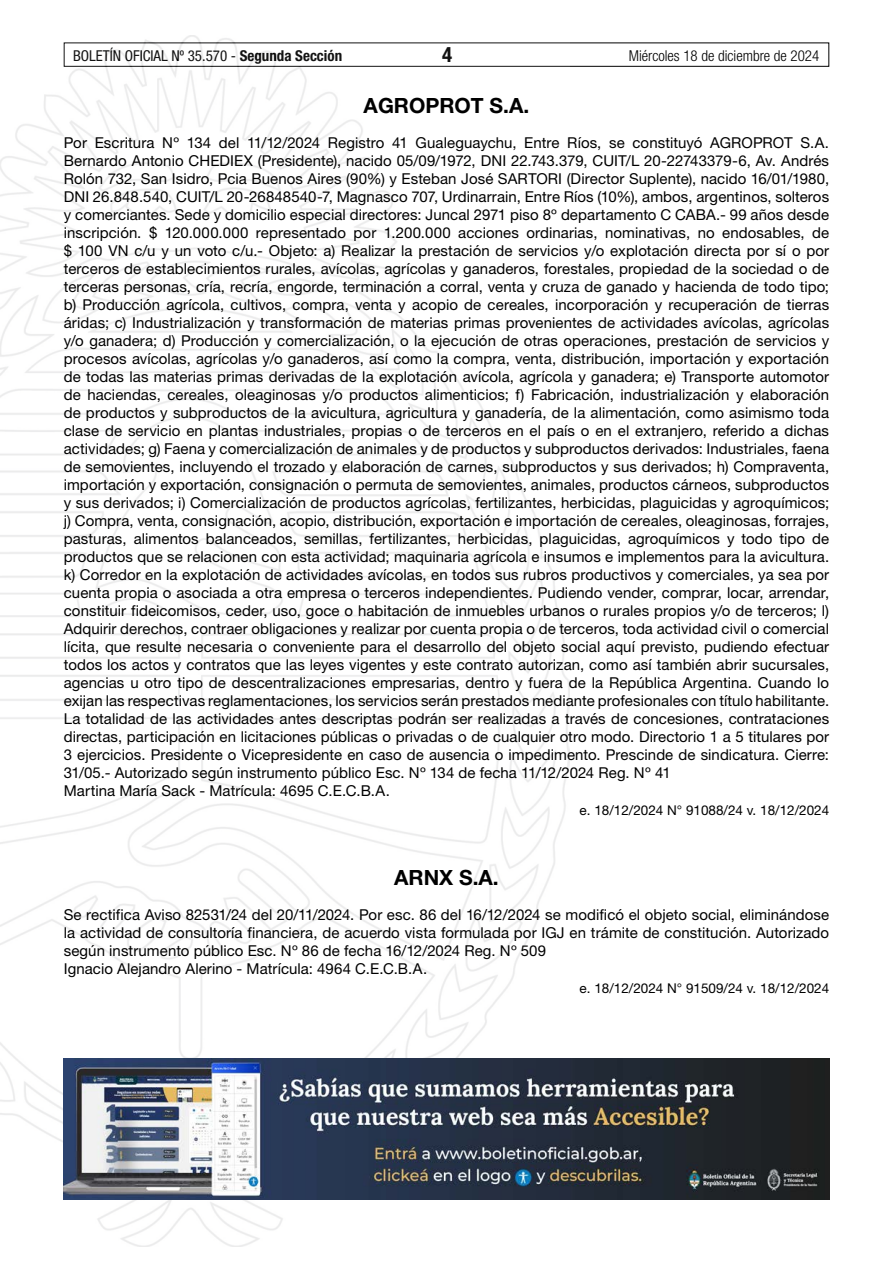
<style>
.page{position:relative;width:893px;height:1263px;background:#fff}
.page>*{position:absolute;margin:0;border:0;box-sizing:border-box;transform-origin:0 0}
.t1{font:700 21px "Helvetica Neue LT Std";color:#000}
.t2{font:700 condensed 21px "Helvetica Neue LT Std";color:#000}
.t3{font:15px/18px "Helvetica Neue LT Std";letter-spacing:.005em;color:#000}
.t4{font:condensed 15px "Helvetica Neue LT Std";color:#000}
.t5{font:300 condensed 15px "Helvetica Neue LT Std";color:#000}
.t6{font:13.5px "Helvetica Neue LT Std";color:#000}
.s1{font-weight:700}
</style>
<div class="page">
<div style="left:64px;top:43px;width:765px;height:24px;border:1px solid #000"></div>
<img style="left:0;top:35px;width:569px;height:1211px">
<img style="left:64px;top:1059px;width:765px;height:140px">
<p class="t4" style="left:73px;top:47px;width:271px">BOLETÍN OFICIAL Nº 35.570 - <span class="s1">Segunda Sección</span></p>
<h1 class="t2" style="left:442px;top:42px;width:12px">4</h1>
<p class="t5" style="left:629px;top:47px;width:192px">Miércoles 18 de diciembre de 2024</p>
<h1 class="t1" style="left:364px;top:92px;width:167px">AGROPROT S.A.</h1>
<p class="t3" style="left:64px;top:133px;width:767px">Por Escritura Nº 134 del 11/12/2024 Registro 41 Gualeguaychu, Entre Ríos, se constituyó AGROPROT S.A.<br>Bernardo Antonio CHEDIEX (Presidente), nacido 05/09/1972, DNI 22.743.379, CUIT/L 20-22743379-6, Av. Andrés Rolón 732, San Isidro, Pcia Buenos Aires (90%) y Esteban José SARTORI (Director Suplente), nacido 16/01/1980, DNI 26.848.540, CUIT/L 20-26848540-7, Magnasco 707, Urdinarrain, Entre Ríos (10%), ambos, argentinos, solteros y comerciantes. Sede y domicilio especial directores: Juncal 2971 piso 8º departamento C CABA.- 99 años desde inscripción. $ 120.000.000 representado por 1.200.000 acciones ordinarias, nominativas, no endosables, de $ 100 VN c/u y un voto c/u.- Objeto: a) Realizar la prestación de servicios y/o explotación directa por sí o por terceros de establecimientos rurales, avícolas, agrícolas y ganaderos, forestales, propiedad de la sociedad o de terceras personas, cría, recría, engorde, terminación a corral, venta y cruza de ganado y hacienda de todo tipo; b) Producción agrícola, cultivos, compra, venta y acopio de cereales, incorporación y recuperación de tierras áridas; c) Industrialización y transformación de materias primas provenientes de actividades avícolas, agrícolas y/o ganadera; d) Producción y comercialización, o la ejecución de otras operaciones, prestación de servicios y procesos avícolas, agrícolas y/o ganaderos, así como la compra, venta, distribución, importación y exportación de todas las materias primas derivadas de la explotación avícola, agrícola y ganadera; e) Transporte automotor de haciendas, cereales, oleaginosas y/o productos alimenticios; f) Fabricación, industrialización y elaboración de productos y subproductos de la avicultura, agricultura y ganadería, de la alimentación, como asimismo toda clase de servicio en plantas industriales, propias o de terceros en el país o en el extranjero, referido a dichas actividades; g) Faena y comercialización de animales y de productos y subproductos derivados: Industriales, faena de semovientes, incluyendo el trozado y elaboración de carnes, subproductos y sus derivados; h) Compraventa, importación y exportación, consignación o permuta de semovientes, animales, productos cárneos, subproductos y sus derivados; i) Comercialización de productos agrícolas, fertilizantes, herbicidas, plaguicidas y agroquímicos; j) Compra, venta, consignación, acopio, distribución, exportación e importación de cereales, oleaginosas, forrajes, pasturas, alimentos balanceados, semillas, fertilizantes, herbicidas, plaguicidas, agroquímicos y todo tipo de productos que se relacionen con esta actividad; maquinaria agrícola e insumos e implementos para la avicultura. k) Corredor en la explotación de actividades avícolas, en todos sus rubros productivos y comerciales, ya sea por cuenta propia o asociada a otra empresa o terceros independientes. Pudiendo vender, comprar, locar, arrendar, constituir fideicomisos, ceder, uso, goce o habitación de inmuebles urbanos o rurales propios y/o de terceros; l)<br>Adquirir derechos, contraer obligaciones y realizar por cuenta propia o de terceros, toda actividad civil o comercial lícita, que resulte necesaria o conveniente para el desarrollo del objeto social aquí previsto, pudiendo efectuar todos los actos y contratos que las leyes vigentes y este contrato autorizan, como así también abrir sucursales, agencias u otro tipo de descentralizaciones empresarias, dentro y fuera de la República Argentina. Cuando lo exijan las respectivas reglamentaciones, los servicios serán prestados mediante profesionales con título habilitante.<br>La totalidad de las actividades antes descriptas podrán ser realizadas a través de concesiones, contrataciones directas, participación en licitaciones públicas o privadas o de cualquier otro modo. Directorio 1 a 5 titulares por 3 ejercicios. Presidente o Vicepresidente en caso de ausencia o impedimento. Prescinde de sindicatura. Cierre:<br>31/05.- Autorizado según instrumento público Esc. Nº 134 de fecha 11/12/2024 Reg. Nº 41<br>Martina María Sack - Matrícula: 4695 C.E.C.B.A.</p>
<p class="t6" style="left:580px;top:802px;width:251px">e. 18/12/2024 N° 91088/24 v. 18/12/2024</p>
<h1 class="t1" style="left:394px;top:864px;width:106px">ARNX S.A.</h1>
<p class="t3" style="left:64px;top:905px;width:767px">Se rectifica Aviso 82531/24 del 20/11/2024. Por esc. 86 del 16/12/2024 se modificó el objeto social, eliminándose la actividad de consultoría financiera, de acuerdo vista formulada por IGJ en trámite de constitución. Autorizado según instrumento público Esc. Nº 86 de fecha 16/12/2024 Reg. Nº 509<br>Ignacio Alejandro Alerino - Matrícula: 4964 C.E.C.B.A.</p>
<p class="t6" style="left:580px;top:980px;width:251px">e. 18/12/2024 N° 91509/24 v. 18/12/2024</p>
</div>
